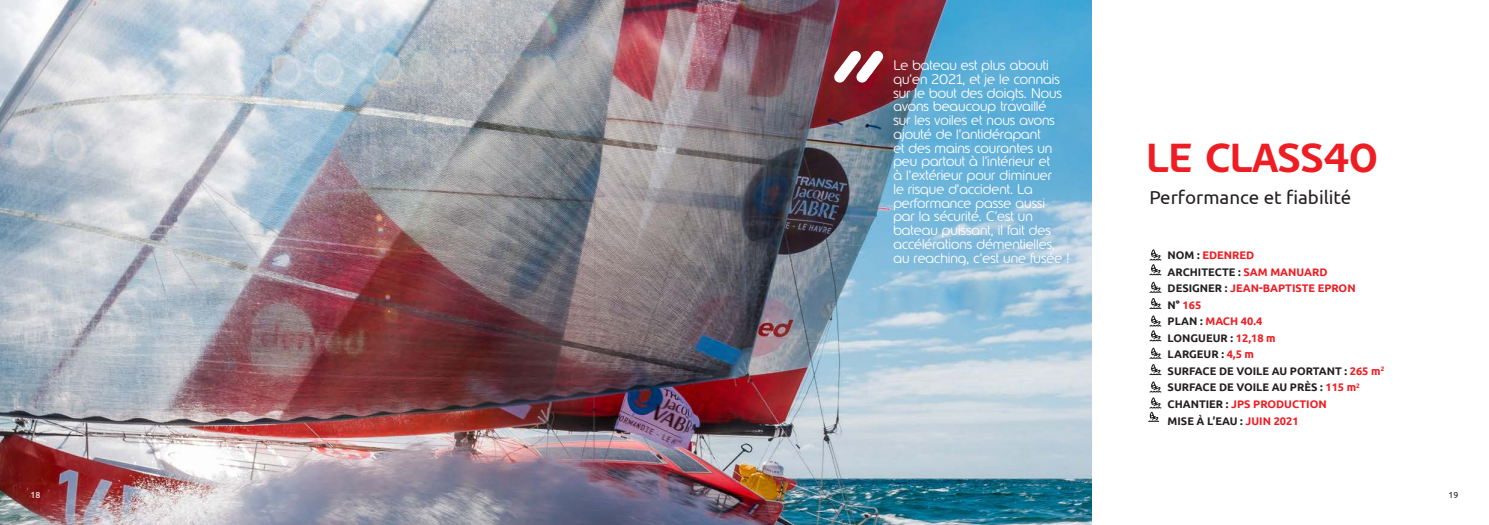
<style>
.page{position:relative;width:1489px;height:525px;background:#fff}
.page>*{position:absolute;margin:0;border:0;box-sizing:border-box;transform-origin:0 0}
.t1{font:500 40px "Edenred";color:#ee1d23}
.t2{font:18.75px "Ubuntu";color:#231f20}
.Citations{font:300 13.75px/13.8px "Edenred";color:#fff}
.Paragraph_Style_2{font:700 11px "Ubuntu";color:#231f20}
.Paragraph_Style_2-2{font:700 11px "Ubuntu";color:#ee1d23}
.t3{font:8.75px "Ubuntu";color:#fff}
.t4{font:8.75px "Ubuntu";color:#231f20}
.s1{color:#231f20}
.s2{color:#ee1d23}
</style>
<div class="page">
<img style="left:0;top:0;width:1091px;height:524px">
<svg style="left:1149px;top:249px;width:12px;height:92px"></svg>
<svg style="left:1148px;top:347px;width:13px;height:75px"></svg>
<svg style="left:824px;top:41px;width:69px;height:52px"></svg>
<p class="Citations" style="left:893px;top:58px;width:177px">Le bateau est plus abouti qu’en 2021, et je le connais sur le bout des doigts. Nous avons beaucoup travaillé<br>sur les voiles et nous avons ajouté de l’antidérapant<br>et des mains courantes un peu partout à l’intérieur et<br>à l’extérieur pour diminuer<br>le risque d’accident. La performance passe aussi par la sécurité. C’est un bateau puissant, il fait des accélérations démentielles, au reaching, c’est une fusée !</p>
<p class="t1" style="left:1146px;top:130px;width:232px">LE CLASS40</p>
<p class="t2" style="left:1149px;top:186px;width:203px">Performance et fiabilité</p>
<p class="Paragraph_Style_2-2" style="left:1167px;top:248px;width:88px"><span class="s1">NOM :</span> EDENRED</p>
<p class="Paragraph_Style_2" style="left:1167px;top:265px;width:161px">ARCHITECTE : <span class="s2">SAM MANUARD</span></p>
<p class="Paragraph_Style_2-2" style="left:1167px;top:281px;width:189px"><span class="s1">DESIGNER :</span> JEAN-BAPTISTE EPRON</p>
<p class="Paragraph_Style_2-2" style="left:1167px;top:298px;width:35px"><span class="s1">N°</span> 165</p>
<p class="Paragraph_Style_2-2" style="left:1167px;top:314px;width:96px"><span class="s1">PLAN :</span> MACH 40.4</p>
<p class="Paragraph_Style_2" style="left:1167px;top:331px;width:110px">LONGUEUR : <span class="s2">12,18 m</span></p>
<p class="Paragraph_Style_2" style="left:1167px;top:347px;width:88px">LARGEUR : <span class="s2">4,5 m</span></p>
<p class="Paragraph_Style_2" style="left:1167px;top:364px;width:218px">SURFACE DE VOILE AU PORTANT : <span class="s2">265 m</span><sup>2</sup></p>
<p class="Paragraph_Style_2" style="left:1167px;top:380px;width:194px">SURFACE DE VOILE AU PRÈS : <span class="s2">115 m</span><sup>2</sup></p>
<p class="Paragraph_Style_2-2" style="left:1167px;top:397px;width:161px"><span class="s1">CHANTIER :</span> JPS PRODUCTION</p>
<p class="Paragraph_Style_2" style="left:1167px;top:413px;width:133px">MISE À L’EAU : <span class="s2">JUIN 2021</span></p>
<p class="t3" style="left:30px;top:489px;width:11px">18</p>
<p class="t4" style="left:1448px;top:489px;width:11px">19</p>
</div>
